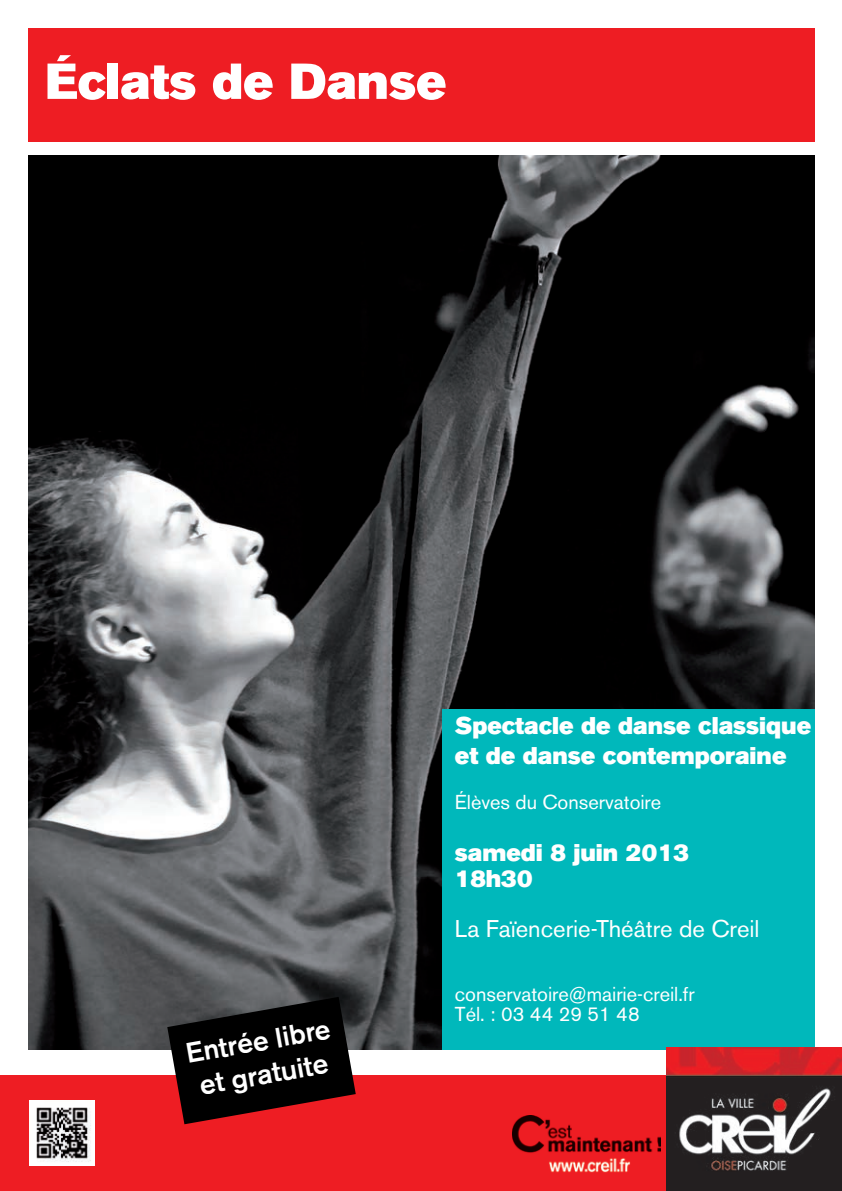
<style>
.page{position:relative;width:842px;height:1191px;background:#fff}
.page>*{position:absolute;margin:0;border:0;box-sizing:border-box;transform-origin:0 0}
.t1{font:50px "Akzidenz Grotesk BE Super";color:#fff}
.t2{font:500 28px/33.6px "Akzidenz Grotesk BE";color:#fff}
.t3{font:24px/30.4px "Akzidenz Grotesk BE Super";color:#fff}
.t4{font:24px "Akzidenz Grotesk BE";color:#fff}
.t5{font:20px/20px "Akzidenz Grotesk BE";color:#fff}
</style>
<div class="page">
<img style="left:28px;top:155px;width:787px;height:894px">
<div style="left:442px;top:709px;width:373px;height:340px;background:#00b8bb"></div>
<div style="left:28px;top:28px;width:787px;height:114px;background:#ee1d23"></div>
<div style="left:0;top:1074px;width:842px;height:117px;background:#ee1d23"></div>
<img style="left:667px;top:1047px;width:175px;height:144px">
<img style="left:513px;top:1115px;width:147px;height:38px">
<img style="left:549px;top:1158px;width:81px;height:15px">
<svg style="left:167px;top:997px;width:189px;height:127px"></svg>
<img style="left:29px;top:1100px;width:65px;height:65px">
<h1 class="t1" style="left:45px;top:61px;width:402px">Éclats de Danse</h1>
<p class="t2" style="left:184px;top:1039px;width:148px;rotate:-10deg">Entrée libre et gratuite</p>
<p class="t3" style="left:455px;top:712px;width:358px">Spectacle de danse classique et de danse contemporaine</p>
<p class="t5" style="left:455px;top:794px;width:208px">Élèves du Conservatoire</p>
<p class="t3" style="left:455px;top:841px;width:235px;line-height:26px">samedi 8 juin 2013<br>18h30</p>
<p class="t4" style="left:455px;top:919px;width:306px">La Faïencerie-Théâtre de Creil</p>
<p class="t5" style="left:455px;top:986px;width:241px">conservatoire@mairie-creil.fr<br>Tél. : 03 44 29 51 48</p>
</div>
